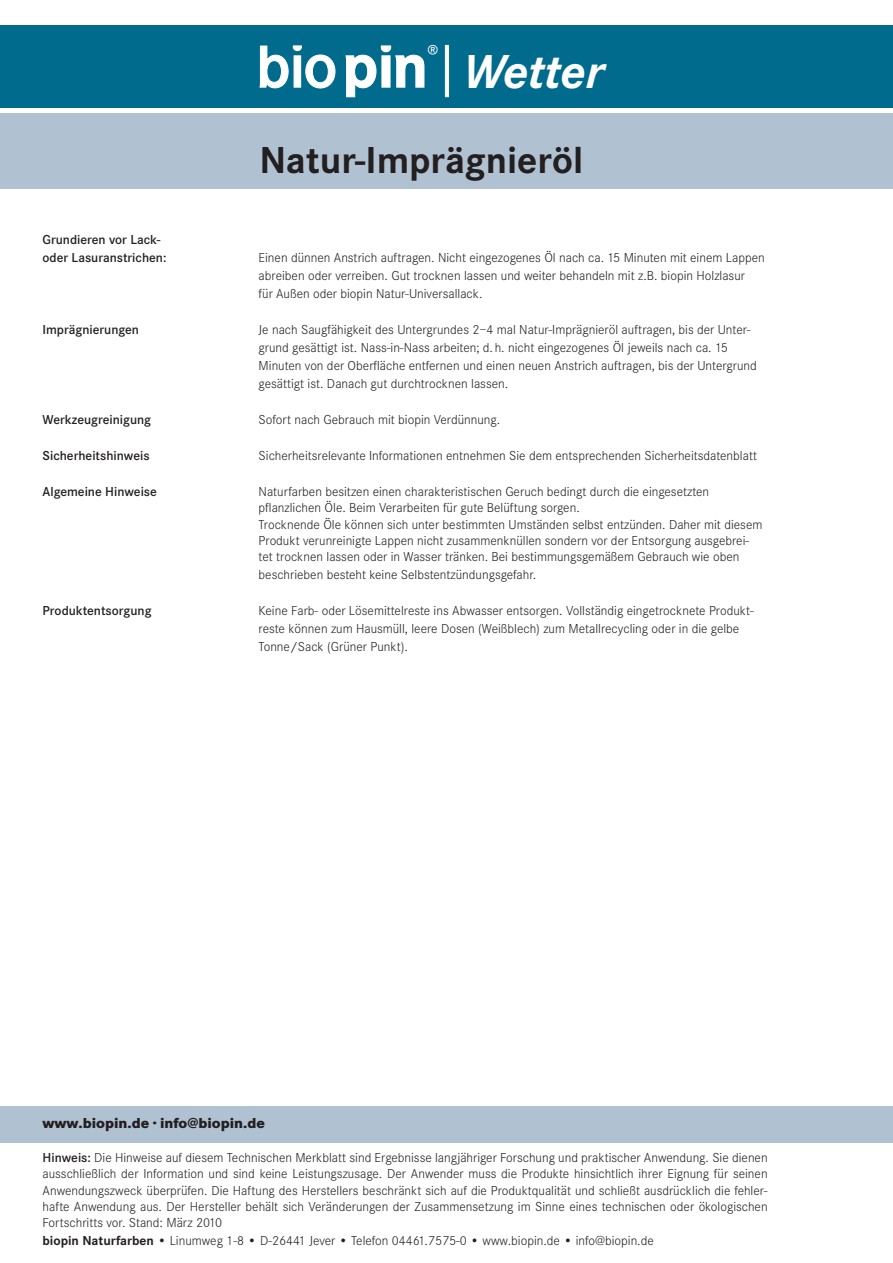
<style>
.page{position:relative;width:893px;height:1263px;background:#fff}
.page>*{position:absolute;margin:0;border:0;box-sizing:border-box;transform-origin:0 0}
.t1{font:italic 700 49.5px "Corporate S";color:#fff}
.t2{font:700 39px "Corporate S";color:#231f20}
.t3{font:25.65px "Corporate S";color:#fff}
.t4{font:800 15px "Corporate S";color:#231f20}
.t5{font:300 13.5px/16.2px "Corporate S";color:#231f20}
.t6{font:600 13.5px "Corporate S";color:#231f20}
.s1{font-weight:600}
.s2{font-weight:700}
</style>
<div class="page">
<div style="left:0;top:26px;width:893px;height:82px;background:#016b8d"></div>
<div style="left:0;top:1107px;width:893px;height:36px;background:#b0c1d1"></div>
<div style="left:0;top:113px;width:893px;height:75px;background:#b0c1d1"></div>
<svg style="left:260px;top:46px;width:75px;height:42px"></svg>
<svg style="left:346px;top:46px;width:78px;height:51px"></svg>
<hr style="left:445px;top:45px;width:4px;height:52px;background:#fff">
<p class="t3" style="left:426px;top:42px;width:14px">®</p>
<p class="t1" style="left:463px;top:42px;width:142px">Wetter</p>
<p class="t2" style="left:259px;top:137px;width:325px">Natur-Imprägnieröl</p>
<p class="t6" style="left:43px;top:232px;width:119px">Grundieren vor Lack-</p>
<p class="t6" style="left:43px;top:250px;width:125px">oder Lasuranstrichen:</p>
<p class="t5" style="left:259px;top:249px;width:508px;line-height:18px">Einen dünnen Anstrich auftragen. Nicht eingezogenes Öl nach ca. 15 Minuten mit einem Lappen abreiben oder verreiben. Gut trocknen lassen und weiter behandeln mit z.B. biopin Holzlasur</p>
<p class="t5" style="left:259px;top:286px;width:225px">für Außen oder biopin Natur-Universallack.</p>
<p class="t6" style="left:43px;top:322px;width:98px">Imprägnierungen</p>
<p class="t5" style="left:259px;top:321px;width:500px;line-height:18px">Je nach Saugfähigkeit des Untergrundes 2–4 mal Natur-Imprägnieröl auftragen, bis der Unter&shy;grund gesättigt ist. Nass-in-Nass arbeiten; d. h. nicht eingezogenes Öl jeweils nach ca. 15<br>Minuten von der Oberfläche entfernen und einen neuen Anstrich auftragen, bis der Untergrund gesättigt ist. Danach gut durchtrocknen lassen.</p>
<p class="t6" style="left:43px;top:412px;width:110px">Werkzeugreinigung</p>
<p class="t5" style="left:259px;top:412px;width:243px">Sofort nach Gebrauch mit biopin Verdünnung.</p>
<p class="t6" style="left:43px;top:448px;width:109px">Sicherheitshinweis</p>
<p class="t5" style="left:259px;top:448px;width:500px">Sicherheitsrelevante Informationen entnehmen Sie dem entsprechenden Sicherheitsdatenblatt</p>
<p class="t6" style="left:43px;top:484px;width:116px">Algemeine Hinweise</p>
<p class="t5" style="left:259px;top:484px;width:452px">Naturfarben besitzen einen charakteristischen Geruch bedingt durch die eingesetzten</p>
<p class="t5" style="left:259px;top:500px;width:323px">pflanzlichen Öle. Beim Verarbeiten für gute Belüftung sorgen.</p>
<p class="t5" style="left:259px;top:516px;width:505px">Trocknende Öle können sich unter bestimmten Umständen selbst entzünden. Daher mit diesem<br>Produkt verunreinigte Lappen nicht zusammenknüllen sondern vor der Entsorgung ausgebrei&shy;tet trocknen lassen oder in Wasser tränken. Bei bestimmungsgemäßem Gebrauch wie oben</p>
<p class="t5" style="left:259px;top:567px;width:279px">beschrieben besteht keine Selbstentzündungsgefahr.</p>
<p class="t6" style="left:43px;top:603px;width:110px">Produktentsorgung</p>
<p class="t5" style="left:259px;top:602px;width:497px;line-height:18px">Keine Farb- oder Lösemittelreste ins Abwasser entsorgen. Vollständig eingetrocknete Produkt&shy;reste können zum Hausmüll, leere Dosen (Weißblech) zum Metallrecycling oder in die gelbe<br>Tonne/Sack (Grüner Punkt).</p>
<p class="t4" style="left:43px;top:1113px;width:224px">www.biopin.de · info@biopin.de</p>
<p class="t5" style="left:43px;top:1150px;width:727px;text-align:justify"><span class="s1">Hinweis:</span> Die Hinweise auf diesem Technischen Merkblatt sind Ergebnisse langjähriger Forschung und praktischer Anwendung. Sie dienen ausschließlich der Information und sind keine Leistungszusage. Der Anwender muss die Produkte hinsichtlich ihrer Eignung für seinen Anwendungszweck überprüfen. Die Haftung des Herstellers beschränkt sich auf die Produktqualität und schließt ausdrücklich die fehler&shy;hafte Anwendung aus. Der Hersteller behält sich Veränderungen der Zusammensetzung im Sinne eines technischen oder ökologischen Fortschritts vor. Stand: März 2010</p>
<p class="t5" style="left:43px;top:1233px;width:613px"><span class="s2">biopin Naturfarben</span> • Linumweg 1-8 • D-26441 Jever • Telefon 04461.7575-0 • www.biopin.de • info@biopin.de</p>
</div>
